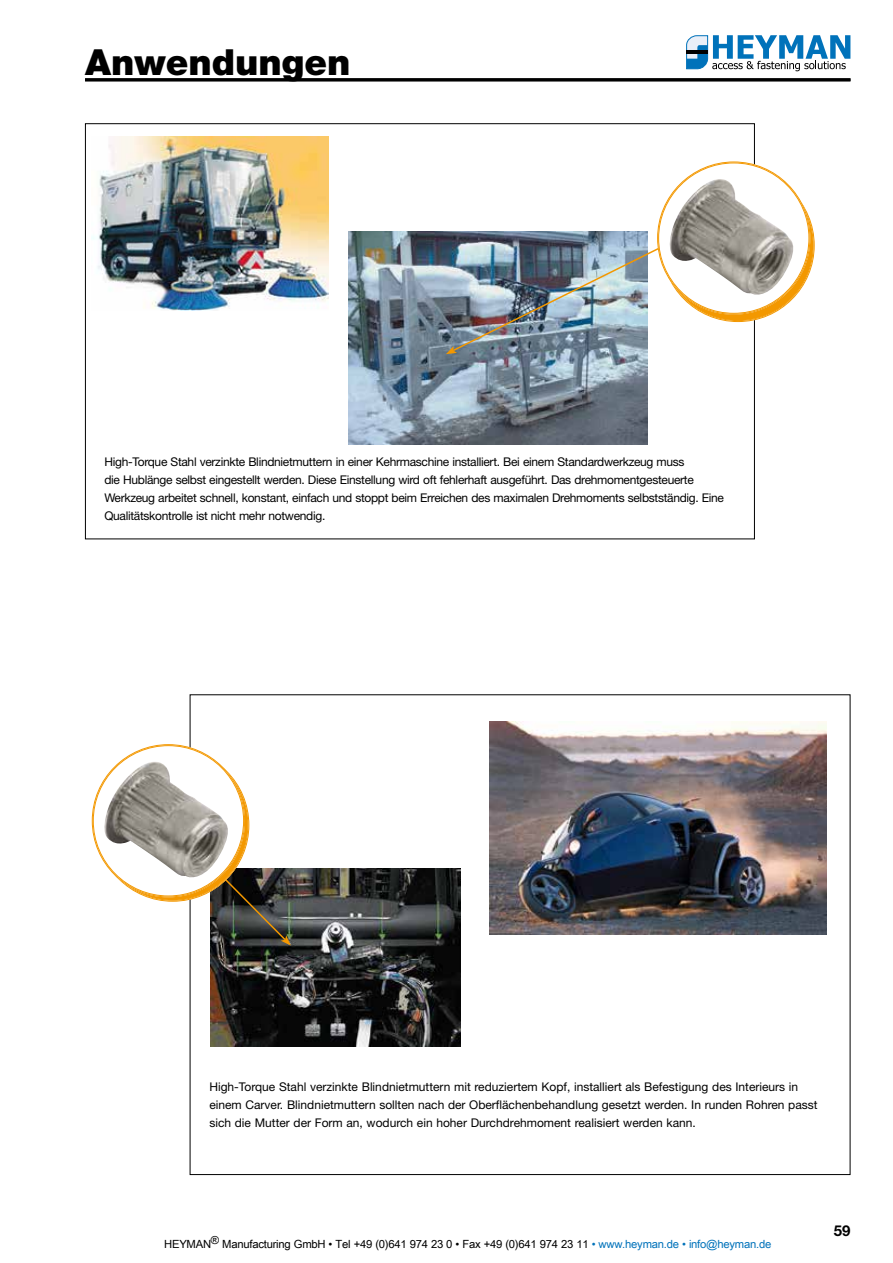
<style>
.page{position:relative;width:893px;height:1263px;background:#fff}
.page>*{position:absolute;margin:0;border:0;box-sizing:border-box;transform-origin:0 0}
.t1{font:900 36px "Helvetica Neue";color:#000}
.t2{font:700 15px "Helvetica Neue";color:#000}
.t3{font:12px/18px "Helvetica Neue";letter-spacing:-.025em;color:#000}
.t4{font:12px/18px "Helvetica Neue";color:#000}
.t5{font:11.25px "Arial Unicode MS";letter-spacing:-.02em;color:#000}
.s1{color:#0072ba}
</style>
<div class="page">
<svg style="left:686px;top:35px;width:164px;height:36px"></svg>
<hr style="left:686px;top:51px;width:22px;height:3px;background:#000">
<hr style="left:85px;top:78px;width:765px;height:3px;background:#000">
<img style="left:92px;top:136px;width:236px;height:175px">
<img style="left:349px;top:231px;width:298px;height:213px">
<img style="left:446px;top:229px;width:250px;height:125px">
<svg style="left:662px;top:170px;width:152px;height:151px"></svg>
<svg style="left:658px;top:162px;width:152px;height:152px"></svg>
<img style="left:666px;top:179px;width:135px;height:119px">
<img style="left:211px;top:868px;width:250px;height:178px">
<img style="left:489px;top:721px;width:337px;height:213px">
<svg style="left:169px;top:822px;width:122px;height:123px"></svg>
<svg style="left:97px;top:749px;width:151px;height:152px"></svg>
<div style="left:93px;top:745px;width:151px;height:151px;background:#fff;border-radius:50%"></div>
<img style="left:101px;top:762px;width:134px;height:119px">
<h1 class="t1" style="left:85px;top:41px;width:267px">Anwendungen</h1>
<p class="t3" style="left:104px;top:452px;width:621px">High-Torque Stahl verzinkte Blindnietmuttern in einer Kehrmaschine installiert. Bei einem Standardwerkzeug muss<br>die Hublänge selbst eingestellt werden. Diese Einstellung wird oft fehlerhaft ausgeführt. Das drehmomentgesteuerte Werkzeug arbeitet schnell, konstant, einfach und stoppt beim Erreichen des maximalen Drehmoments selbstständig. Eine Qualitätskontrolle ist nicht mehr notwendig.</p>
<p class="t4" style="left:209px;top:1078px;width:610px">High-Torque Stahl verzinkte Blindnietmuttern mit reduziertem Kopf, installiert als Befestigung des Interieurs in einem Carver. Blindnietmuttern sollten nach der Oberflächenbehandlung gesetzt werden. In runden Rohren passt sich die Mutter der Form an, wodurch ein hoher Durchdrehmoment realisiert werden kann.</p>
<p class="t5" style="left:164px;top:1235px;width:609px">HEYMAN® Manufacturing GmbH • Tel +49 (0)641 974 23 0 • Fax +49 (0)641 974 23 11 <span class="s1">• www.heyman.de • info@heyman.de</span></p>
<p class="t2" style="left:834px;top:1222px;width:18px">59</p>
</div>
